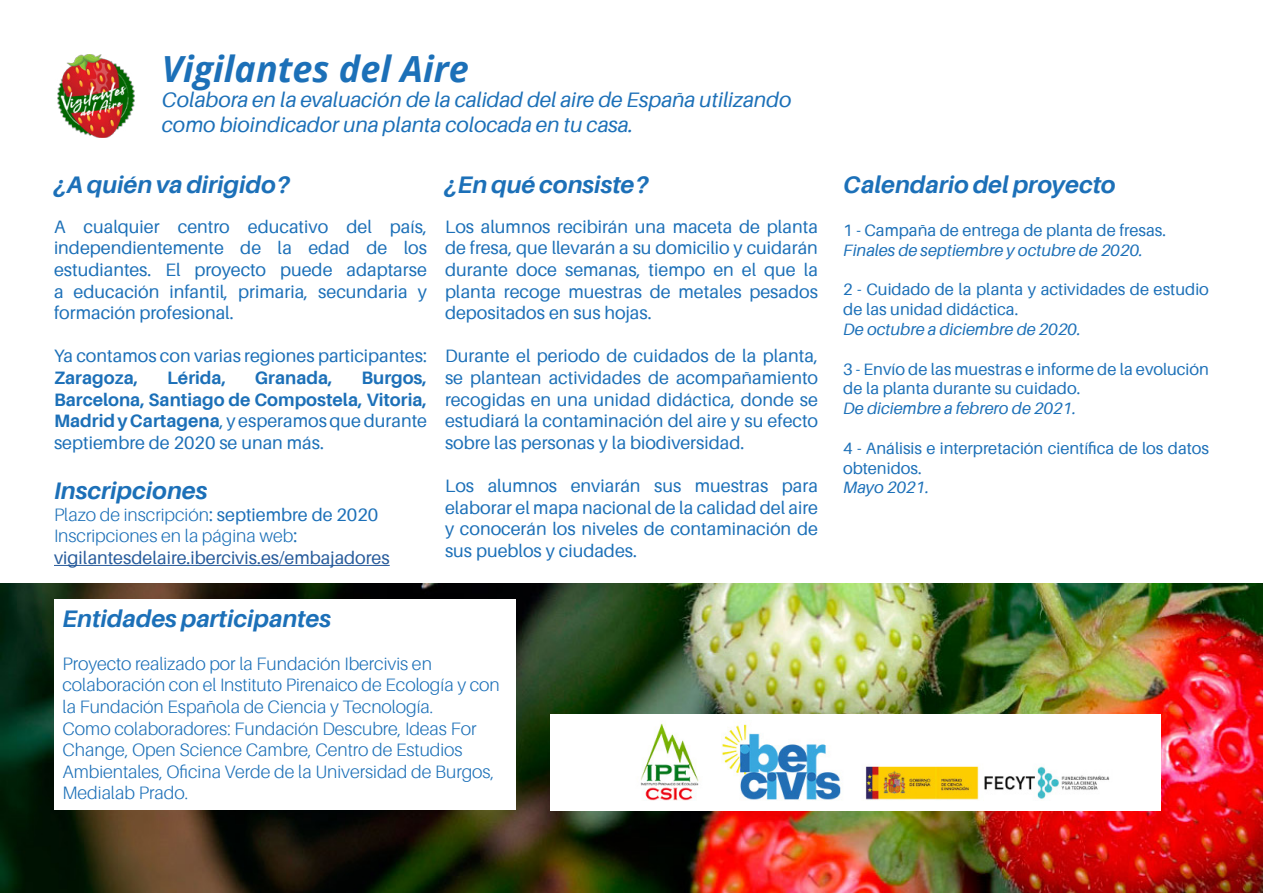
<style>
.page{position:relative;width:1263px;height:893px;background:#fff}
.page>*{position:absolute;margin:0;border:0;box-sizing:border-box;transform-origin:0 0}
.t1{font:italic 700 36px "Open Sans";color:#1c70b8}
.t2{font:italic 700 24px "Aileron";color:#1c70b8}
.t3{font:italic 21px/25.2px "Aileron";color:#1c70b8}
.t4{font:18px/21.6px "Aileron";color:#1c70b8;text-align:justify}
.t5{font:300 18px/21.6px "Aileron";color:#1c70b8}
.t6{font:700 18px/21.6px "Aileron";color:#1c70b8;text-align:justify}
.t7{font:16.5px/19.8px "Aileron";color:#1c70b8}
.t8{font:italic 16.5px "Aileron";color:#1c70b8}
.s1{font-weight:400}
.s2{font-weight:400;color:#275b9b}
</style>
<div class="page">
<img style="left:57px;top:54px;width:78px;height:83px">
<hr style="left:54px;top:565px;width:336px;height:1px;background:#275b9b">
<img style="left:0;top:583px;width:1263px;height:310px">
<div style="left:54px;top:600px;width:462px;height:210px;background:#fff"></div>
<img style="left:551px;top:715px;width:610px;height:95px">
<h1 class="t1" style="left:162px;top:43px;width:309px">Vigilantes del Aire</h1>
<p class="t3" style="left:162px;top:87px;width:631px">Colabora en la evaluación de la calidad del aire de España utilizando como bioindicador una planta colocada en tu casa.</p>
<h2 class="t2" style="left:54px;top:171px;width:238px">¿A quién va dirigido?</h2>
<h2 class="t2" style="left:445px;top:171px;width:206px">¿En qué consiste?</h2>
<h2 class="t2" style="left:843px;top:171px;width:274px">Calendario del proyecto</h2>
<p class="t4" style="left:54px;top:216px;width:374px">A cualquier centro educativo del país, independientemente de la edad de los estudiantes. El proyecto puede adaptarse a educación infantil, primaria, secundaria y formación profesional.</p>
<p class="t4" style="left:54px;top:346px;width:374px">Ya contamos con varias regiones participantes:</p>
<p class="t6" style="left:54px;top:367px;width:86px">Zaragoza,</p>
<p class="t6" style="left:167px;top:367px;width:61px">Lérida,</p>
<p class="t6" style="left:255px;top:367px;width:79px">Granada,</p>
<p class="t4" style="left:445px;top:216px;width:374px">Los alumnos recibirán una maceta de planta de fresa, que llevarán a su domicilio y cuidarán durante doce semanas, tiempo en el que la planta recoge muestras de metales pesados depositados en sus hojas.</p>
<p class="t4" style="left:445px;top:346px;width:374px">Durante el periodo de cuidados de la planta, se plantean actividades de acompañamiento recogidas en una unidad didáctica, donde se estudiará la contaminación del aire y su efecto sobre las personas y la biodiversidad.</p>
<p class="t4" style="left:445px;top:475px;width:374px">Los alumnos enviarán sus muestras para elaborar el mapa nacional de la calidad del aire y conocerán los niveles de contaminación de sus pueblos y ciudades.</p>
<p class="t7" style="left:843px;top:220px;width:324px">1 - Campaña de entrega de planta de fresas.</p>
<p class="t8" style="left:843px;top:241px;width:301px">Finales de septiembre y octubre de 2020.</p>
<p class="t7" style="left:843px;top:280px;width:367px">2 - Cuidado de la planta y actividades de estudio de las unidad didáctica.</p>
<p class="t8" style="left:843px;top:320px;width:239px">De octubre a diciembre de 2020.</p>
<p class="t7" style="left:843px;top:359px;width:367px">3 - Envío de las muestras e informe de la evolución de la planta durante su cuidado.</p>
<p class="t8" style="left:843px;top:399px;width:235px">De diciembre a febrero de 2021.</p>
<p class="t7" style="left:843px;top:438px;width:367px">4 - Análisis e interpretación científica de los datos obtenidos.</p>
<p class="t8" style="left:843px;top:479px;width:88px">Mayo 2021.</p>
<p class="t6" style="left:54px;top:367px;width:374px;text-indent:307px">Burgos, Barcelona, Santiago de Compostela, Vitoria, Madrid y Cartagena<span class="s1">, y esperamos que durante septiembre de 2020 se unan más.</span></p>
<h2 class="t2" style="left:54px;top:477px;width:155px">Inscripciones</h2>
<p class="t5" style="left:54px;top:504px;width:337px">Plazo de inscripción<span class="s1">: septiembre de 2020<br></span>Inscripciones en la página web<span class="s1">: </span><span class="s2">vigilantesdelaire.ibercivis.es/embajadores</span></p>
<h2 class="t2" style="left:63px;top:605px;width:270px">Entidades participantes</h2>
<p class="t5" style="left:63px;top:653px;width:439px">Proyecto realizado por la Fundación Ibercivis en colaboración con el Instituto Pirenaico de Ecología y con la Fundación Española de Ciencia y Tecnología.<br>Como colaboradores: Fundación Descubre, Ideas For Change, Open Science Cambre, Centro de Estudios Ambientales, Oficina Verde de la Universidad de Burgos, Medialab Prado.</p>
</div>
